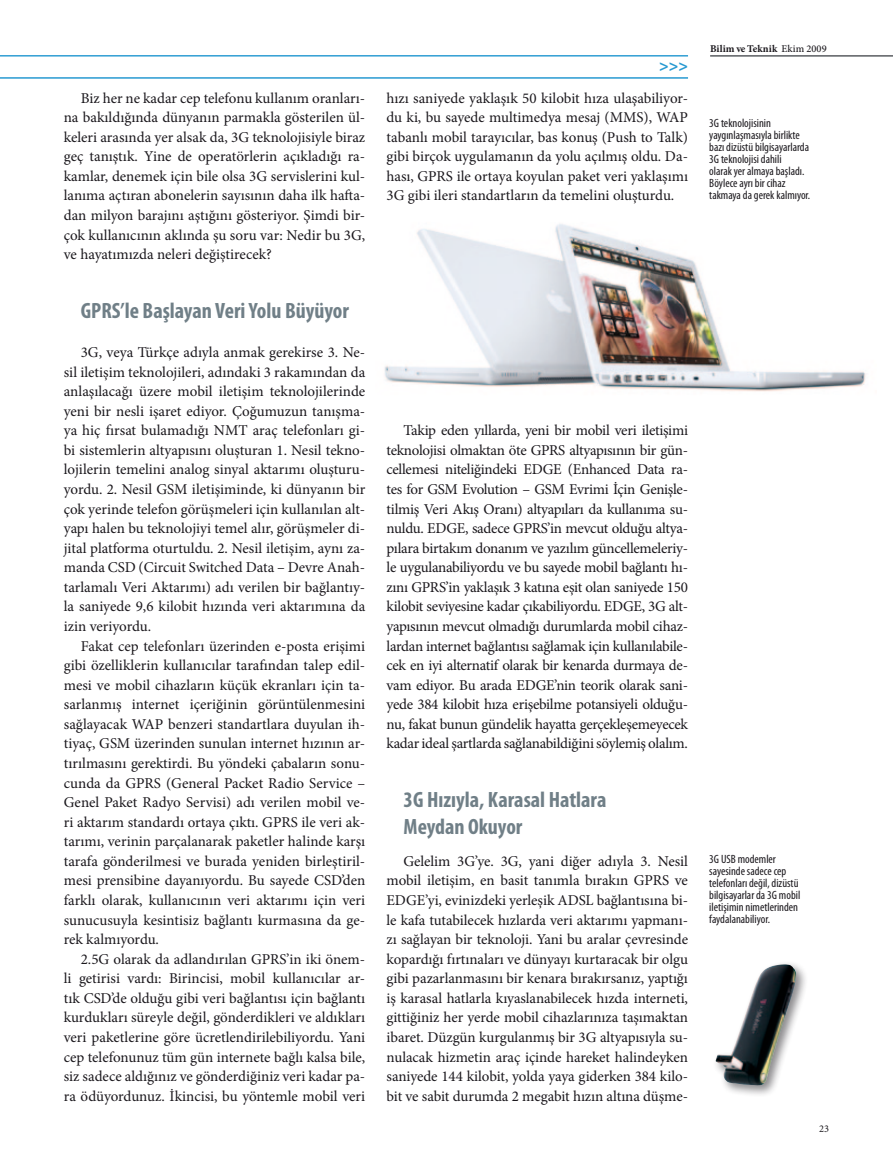
<style>
.page{position:relative;width:893px;height:1170px;background:#fff}
.page>*{position:absolute;margin:0;border:0;box-sizing:border-box;transform-origin:0 0}
.t1{font:700 condensed 22.2px/26.7px "Myriad Pro";color:#707f87}
.t2{font:700 16.2px "Myriad Pro";color:#2699d1}
.t3{font:15px/19.5px "Minion Pro";letter-spacing:-.005em;color:#1a171c;text-align:justify}
.t4{font:condensed 12px/12px "Myriad Pro";color:#1a171c}
.t5{font:700 10.35px "Minion Pro";letter-spacing:.005em;color:#1a171c}
.t6{font:10.35px "Minion Pro";color:#1a171c}
.s1{font-weight:500}
</style>
<div class="page">
<div style="left:711px;top:959px;width:97px;height:138px;background:#1a171c;opacity:.5"></div>
<img style="left:715px;top:964px;width:81px;height:121px">
<img style="left:384px;top:224px;width:482px;height:168px">
<hr style="left:0;top:78px;width:688px;height:1px;background:#2699d1">
<hr style="left:0;top:56px;width:688px;height:1px;background:#2699d1">
<hr style="left:710px;top:56px;width:183px;height:1px;background:#070c12">
<p class="t3" style="left:64px;top:88px;width:303px;text-indent:17px">Biz her ne kadar cep telefonu kullanım oranları&shy;na bakıldığında dünyanın parmakla gösterilen ül&shy;keleri arasında yer alsak da, 3G teknolojisiyle biraz geç tanıştık. Yine de operatörlerin açıkladığı ra&shy;kamlar, denemek için bile olsa 3G servislerini kul&shy;lanıma açtıran abonelerin sayısının daha ilk hafta&shy;dan milyon barajını aştığını gösteriyor. Şimdi bir&shy;çok kullanıcının aklında şu soru var: Nedir bu 3G, ve hayatımızda neleri değiştirecek?</p>
<h1 class="t1" style="left:81px;top:296px;width:270px">GPRS’le Başlayan Veri Yolu Büyüyor</h1>
<p class="t3" style="left:64px;top:342px;width:303px;text-indent:17px">3G, veya Türkçe adıyla anmak gerekirse 3. Ne&shy;sil iletişim teknolojileri, adındaki 3 rakamından da anlaşılacağı üzere mobil iletişim teknolojilerinde yeni bir nesli işaret ediyor. Çoğumuzun tanışma&shy;ya hiç fırsat bulamadığı NMT araç telefonları gi&shy;bi sistemlerin altyapısını oluşturan 1. Nesil tekno&shy;lojilerin temelini analog sinyal aktarımı oluşturu&shy;yordu. 2. Nesil GSM iletişiminde, ki dünyanın bir çok yerinde telefon görüşmeleri için kullanılan alt&shy;yapı halen bu teknolojiyi temel alır, görüşmeler di&shy;jital platforma oturtuldu. 2. Nesil iletişim, aynı za&shy;manda CSD (Circuit Switched Data – Devre Anah&shy;tarlamalı Veri Aktarımı) adı verilen bir bağlantıy&shy;la saniyede 9,6 kilobit hızında veri aktarımına da izin veriyordu.</p>
<p class="t3" style="left:64px;top:636px;width:303px;text-indent:17px">Fakat cep telefonları üzerinden e-posta erişimi gibi özelliklerin kullanıcılar tarafından talep edil&shy;mesi ve mobil cihazların küçük ekranları için ta&shy;sarlanmış internet içeriğinin görüntülenmesini sağlayacak WAP benzeri standartlara duyulan ih&shy;tiyaç, GSM üzerinden sunulan internet hızının ar&shy;tırılmasını gerektirdi. Bu yöndeki çabaların sonu&shy;cunda da GPRS (General Packet Radio Service – Genel Paket Radyo Servisi) adı verilen mobil ve&shy;ri aktarım standardı ortaya çıktı. GPRS ile veri ak&shy;tarımı, verinin parçalanarak paketler halinde karşı tarafa gönderilmesi ve burada yeniden birleştiril&shy;mesi prensibine dayanıyordu. Bu sayede CSD’den farklı olarak, kullanıcının veri aktarımı için veri sunucusuyla kesintisiz bağlantı kurmasına da ge&shy;rek kalmıyordu.</p>
<p class="t3" style="left:64px;top:949px;width:303px;text-indent:17px">2.5G olarak da adlandırılan GPRS’in iki önem&shy;li getirisi vardı: Birincisi, mobil kullanıcılar ar&shy;tık CSD’de olduğu gibi veri bağlantısı için bağlantı kurdukları süreyle değil, gönderdikleri ve aldıkları veri paketlerine göre ücretlendirilebiliyordu. Yani cep telefonunuz tüm gün internete bağlı kalsa bile, siz sadece aldığınız ve gönderdiğiniz veri kadar pa&shy;ra ödüyordunuz. İkincisi, bu yöntemle mobil veri</p>
<p class="t2" style="left:659px;top:55px;width:30px">&gt;&gt;&gt;</p>
<p class="t3" style="left:387px;top:88px;width:303px">hızı saniyede yaklaşık 50 kilobit hıza ulaşabiliyor&shy;du ki, bu sayede multimedya mesaj (MMS), WAP tabanlı mobil tarayıcılar, bas konuş (Push to Talk) gibi birçok uygulamanın da yolu açılmış oldu. Da&shy;hası, GPRS ile ortaya koyulan paket veri yaklaşımı 3G gibi ileri standartların da temelini oluşturdu.</p>
<p class="t5" style="left:710px;top:41px;width:118px">Bilim ve Teknik <span class="s1">Ekim 2009</span></p>
<p class="t4" style="left:709px;top:117px;width:102px">3G teknolojisinin yaygınlaşmasıyla birlikte bazı dizüstü bilgisayarlarda<br>3G teknolojisi dahili<br>olarak yer almaya başladı.<br>Böylece ayrı bir cihaz takmaya da gerek kalmıyor.</p>
<p class="t3" style="left:387px;top:421px;width:303px;text-indent:17px">Takip eden yıllarda, yeni bir mobil veri iletişimi teknolojisi olmaktan öte GPRS altyapısının bir gün&shy;cellemesi niteliğindeki EDGE (Enhanced Data ra&shy;tes for GSM Evolution – GSM Evrimi İçin Genişle&shy;tilmiş Veri Akış Oranı) altyapıları da kullanıma su&shy;nuldu. EDGE, sadece GPRS’in mevcut olduğu altya&shy;pılara birtakım donanım ve yazılım güncellemeleriy&shy;le uygulanabiliyordu ve bu sayede mobil bağlantı hı&shy;zını GPRS’in yaklaşık 3 katına eşit olan saniyede 150 kilobit seviyesine kadar çıkabiliyordu. EDGE, 3G alt&shy;yapısının mevcut olmadığı durumlarda mobil cihaz&shy;lardan internet bağlantısı sağlamak için kullanılabile&shy;cek en iyi alternatif olarak bir kenarda durmaya de&shy;vam ediyor. Bu arada EDGE’nin teorik olarak sani&shy;yede 384 kilobit hıza erişebilme potansiyeli olduğu&shy;nu, fakat bunun gündelik hayatta gerçekleşemeyecek kadar ideal şartlarda sağlanabildiğini söylemiş olalım.</p>
<h1 class="t1" style="left:404px;top:785px;width:204px">3G Hızıyla, Karasal Hatlara<br>Meydan Okuyor</h1>
<p class="t3" style="left:387px;top:851px;width:303px;text-indent:17px">Gelelim 3G’ye. 3G, yani diğer adıyla 3. Nesil mobil iletişim, en basit tanımla bırakın GPRS ve EDGE’yi, evinizdeki yerleşik ADSL bağlantısına bi&shy;le kafa tutabilecek hızlarda veri aktarımı yapmanı&shy;zı sağlayan bir teknoloji. Yani bu aralar çevresinde kopardığı fırtınaları ve dünyayı kurtaracak bir olgu gibi pazarlanmasını bir kenara bırakırsanız, yaptığı iş karasal hatlarla kıyaslanabilecek hızda interneti, gittiğiniz her yerde mobil cihazlarınıza taşımaktan ibaret. Düzgün kurgulanmış bir 3G altyapısıyla su&shy;nulacak hizmetin araç içinde hareket halindeyken saniyede 144 kilobit, yolda yaya giderken 384 kilo&shy;bit ve sabit durumda 2 megabit hızın altına düşme-</p>
<p class="t4" style="left:709px;top:852px;width:93px">3G USB modemler sayesinde sadece cep telefonları değil, dizüstü bilgisayarlar da 3G mobil iletişimin nimetlerinden faydalanabiliyor.</p>
<p class="t6" style="left:819px;top:1121px;width:11px">23</p>
</div>
